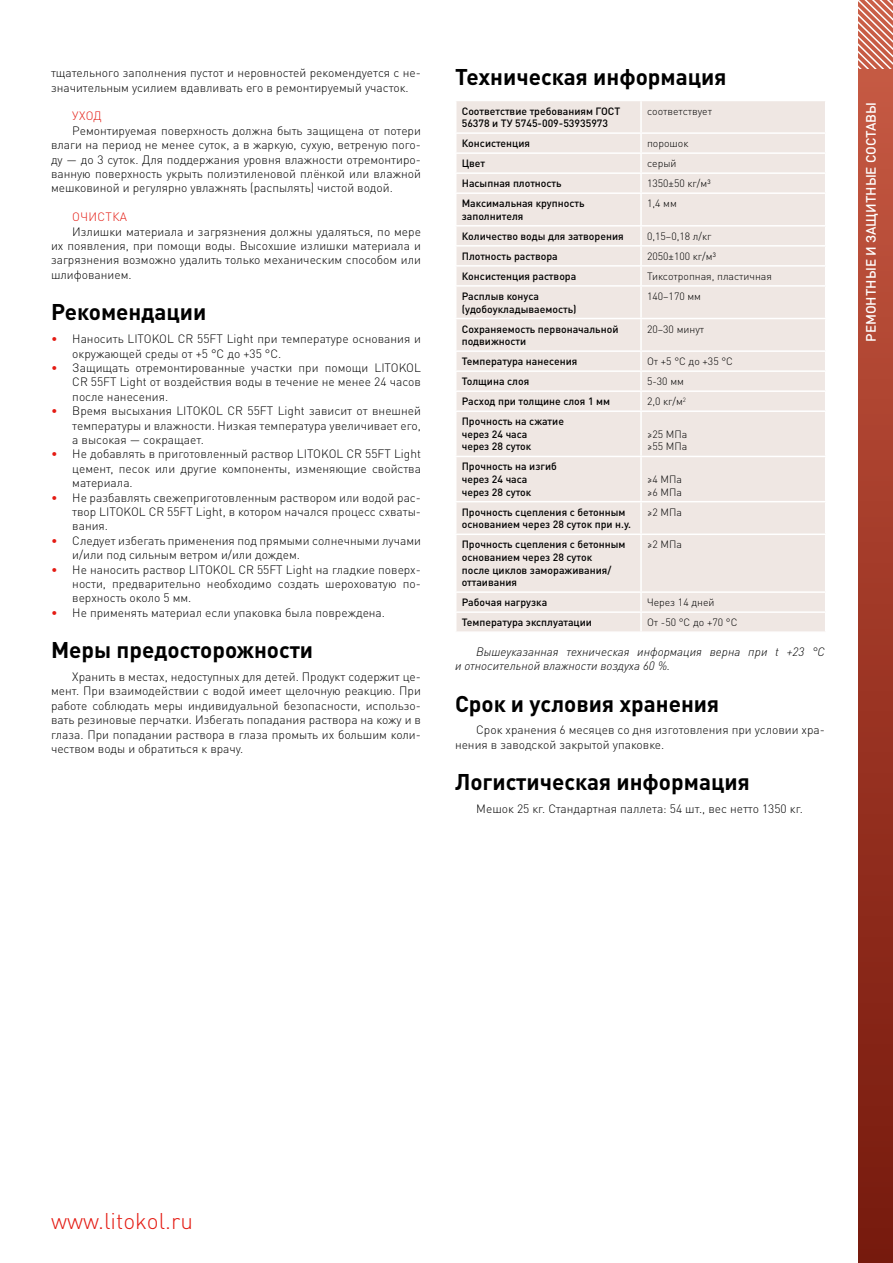
<style>
.page{position:relative;width:893px;height:1263px;background:#fff}
.page>*{position:absolute;margin:0;border:0;box-sizing:border-box;transform-origin:0 0}
.t1{font:700 22.5px "DIN Pro";color:#000}
.t2{font:300 22.5px "DIN Pro";color:#e41b13}
.t3{font:500 13.5px "DIN Pro";color:#fff}
.t4{font:300 12px/14.4px "DIN Pro";color:#000;text-align:justify}
.t5{font:italic 300 12px/14.4px "DIN Pro";color:#000}
.t6{font:300 12px "DIN Pro";letter-spacing:.03em;color:#e41b13}
.t7{font:500 10.5px/12.6px "DIN Pro";color:#000}
.t8{font:300 10.5px/12.6px "DIN Pro";color:#000}
.s1{color:#e41b13}
</style>
<div class="page">
<div style="left:859px;top:0;width:34px;height:1263px;background:linear-gradient(to bottom,#ca5b44,#76180b)"></div>
<div style="left:456px;top:101px;width:369px;height:530px;background:#efe7e3"></div>
<hr style="left:640px;top:101px;width:2px;height:31px;background:#fff">
<hr style="left:455px;top:132px;width:186px;height:2px;background:#fff">
<hr style="left:641px;top:132px;width:185px;height:2px;background:#fff">
<hr style="left:455px;top:152px;width:186px;height:2px;background:#fff">
<hr style="left:641px;top:152px;width:185px;height:2px;background:#fff">
<hr style="left:455px;top:172px;width:186px;height:2px;background:#fff">
<hr style="left:641px;top:172px;width:185px;height:2px;background:#fff">
<svg style="left:640px;top:134px;width:2px;height:58px"></svg>
<hr style="left:455px;top:192px;width:186px;height:2px;background:#fff">
<hr style="left:641px;top:192px;width:185px;height:2px;background:#fff">
<hr style="left:640px;top:194px;width:2px;height:31px;background:#fff">
<hr style="left:455px;top:225px;width:186px;height:2px;background:#fff">
<hr style="left:641px;top:225px;width:185px;height:2px;background:#fff">
<hr style="left:455px;top:245px;width:186px;height:2px;background:#fff">
<hr style="left:641px;top:245px;width:185px;height:2px;background:#fff">
<hr style="left:455px;top:265px;width:186px;height:2px;background:#fff">
<hr style="left:641px;top:265px;width:185px;height:2px;background:#fff">
<svg style="left:640px;top:227px;width:2px;height:58px"></svg>
<hr style="left:455px;top:285px;width:186px;height:2px;background:#fff">
<hr style="left:641px;top:285px;width:185px;height:2px;background:#fff">
<hr style="left:640px;top:287px;width:2px;height:31px;background:#fff">
<hr style="left:455px;top:318px;width:186px;height:1px;background:#fff">
<hr style="left:641px;top:318px;width:185px;height:1px;background:#fff">
<hr style="left:640px;top:319px;width:2px;height:31px;background:#fff">
<hr style="left:455px;top:350px;width:186px;height:2px;background:#fff">
<hr style="left:641px;top:350px;width:185px;height:2px;background:#fff">
<hr style="left:455px;top:370px;width:186px;height:2px;background:#fff">
<hr style="left:641px;top:370px;width:185px;height:2px;background:#fff">
<hr style="left:455px;top:390px;width:186px;height:2px;background:#fff">
<hr style="left:641px;top:390px;width:185px;height:2px;background:#fff">
<svg style="left:640px;top:352px;width:2px;height:58px"></svg>
<hr style="left:455px;top:410px;width:186px;height:2px;background:#fff">
<hr style="left:641px;top:410px;width:185px;height:2px;background:#fff">
<hr style="left:640px;top:412px;width:2px;height:44px;background:#fff">
<hr style="left:455px;top:456px;width:186px;height:1px;background:#fff">
<hr style="left:641px;top:456px;width:185px;height:1px;background:#fff">
<hr style="left:640px;top:457px;width:2px;height:44px;background:#fff">
<hr style="left:455px;top:501px;width:186px;height:1px;background:#fff">
<hr style="left:641px;top:501px;width:185px;height:1px;background:#fff">
<hr style="left:640px;top:502px;width:2px;height:31px;background:#fff">
<hr style="left:455px;top:533px;width:186px;height:2px;background:#fff">
<hr style="left:641px;top:533px;width:185px;height:2px;background:#fff">
<hr style="left:640px;top:535px;width:2px;height:56px;background:#fff">
<hr style="left:455px;top:591px;width:186px;height:2px;background:#fff">
<hr style="left:641px;top:591px;width:185px;height:2px;background:#fff">
<hr style="left:455px;top:611px;width:186px;height:2px;background:#fff">
<hr style="left:641px;top:611px;width:185px;height:2px;background:#fff">
<svg style="left:640px;top:593px;width:2px;height:38px"></svg>
<svg style="left:859px;top:0;width:34px;height:68px;background:#d78a7a"></svg>
<p class="t4" style="left:51px;top:65px;width:371px">тщательного заполнения пустот и неровностей рекомендуется с не&shy;значительным усилием вдавливать его в ремонтируемый участок.</p>
<p class="t6" style="left:72px;top:108px;width:31px">УХОД</p>
<p class="t4" style="left:51px;top:123px;width:371px;text-indent:21px">Ремонтируемая поверхность должна быть защищена от потери влаги на период не менее суток, а в жаркую, сухую, ветреную пого&shy;ду — до 3 суток. Для поддержания уровня влажности отремонтиро&shy;ванную поверхность укрыть полиэтиленовой плёнкой или влажной мешковиной и регулярно увлажнять (распылять) чистой водой.</p>
<p class="t6" style="left:72px;top:209px;width:56px">ОЧИСТКА</p>
<p class="t4" style="left:51px;top:224px;width:371px;text-indent:21px">Излишки материала и загрязнения должны удаляться, по мере их появления, при помощи воды. Высохшие излишки материала и загрязнения возможно удалить только механическим способом или шлифованием.</p>
<h1 class="t1" style="left:51px;top:297px;width:157px">Рекомендации</h1>
<p class="t4" style="left:72px;top:331px;width:350px;text-indent:-21px"><span class="s1">•</span> Наносить LITOKOL CR 55FT Light при температуре основания и окружающей среды от +5 °С до +35 °С.</p>
<p class="t4" style="left:72px;top:360px;width:350px;text-indent:-21px"><span class="s1">•</span> Защищать отремонтированные участки при помощи LITOKOL CR 55FT Light от воздействия воды в течение не менее 24 часов после нанесения.</p>
<p class="t4" style="left:72px;top:403px;width:350px;text-indent:-21px"><span class="s1">•</span> Время высыхания LITOKOL CR 55FT Light зависит от внешней температуры и влажности. Низкая температура увеличивает его, а высокая — сокращает.</p>
<p class="t4" style="left:72px;top:446px;width:350px;text-indent:-21px"><span class="s1">•</span> Не добавлять в приготовленный раствор LITOKOL CR 55FT Light цемент, песок или другие компоненты, изменяющие свойства материала.</p>
<p class="t4" style="left:72px;top:489px;width:350px;text-indent:-21px"><span class="s1">•</span> Не разбавлять свежеприготовленным раствором или водой рас&shy;твор LITOKOL CR 55FT Light, в котором начался процесс схваты&shy;вания.</p>
<p class="t4" style="left:72px;top:533px;width:350px;text-indent:-21px"><span class="s1">•</span> Следует избегать применения под прямыми солнечными лучами и/или под сильным ветром и/или дождем.</p>
<p class="t4" style="left:72px;top:561px;width:350px;text-indent:-21px"><span class="s1">•</span> Не наносить раствор LITOKOL CR 55FT Light на гладкие поверх&shy;ности, предварительно необходимо создать шероховатую по&shy;верхность около 5 мм.</p>
<p class="t4" style="left:51px;top:605px;width:336px"><span class="s1">•</span> Не применять материал если упаковка была повреждена.</p>
<h1 class="t1" style="left:51px;top:635px;width:264px">Меры предосторожности</h1>
<p class="t4" style="left:51px;top:669px;width:371px;text-indent:21px">Хранить в местах, недоступных для детей. Продукт содержит це&shy;мент. При взаимодействии с водой имеет щелочную реакцию. При работе соблюдать меры индивидуальной безопасности, использо&shy;вать резиновые перчатки. Избегать попадания раствора на кожу и в глаза. При попадании раствора в глаза промыть их большим коли&shy;чеством воды и обратиться к врачу.</p>
<h1 class="t1" style="left:455px;top:62px;width:273px">Техническая информация</h1>
<p class="t7" style="left:462px;top:104px;width:160px">Соответствие требованиям ГОСТ<br>56378 и ТУ 5745-009-53935973</p>
<p class="t8" style="left:647px;top:104px;width:66px">соответствует</p>
<p class="t7" style="left:462px;top:137px;width:70px">Консистенция</p>
<p class="t8" style="left:647px;top:137px;width:43px">порошок</p>
<p class="t7" style="left:462px;top:157px;width:25px">Цвет</p>
<p class="t8" style="left:647px;top:157px;width:31px">серый</p>
<p class="t7" style="left:462px;top:177px;width:101px">Насыпная плотность</p>
<p class="t8" style="left:647px;top:177px;width:65px">1350±50 кг/м³</p>
<p class="t7" style="left:462px;top:197px;width:124px">Максимальная крупность заполнителя</p>
<p class="t8" style="left:647px;top:197px;width:31px">1,4 мм</p>
<p class="t7" style="left:462px;top:229px;width:163px">Количество воды для затворения</p>
<p class="t8" style="left:647px;top:229px;width:66px">0,15–0,18 л/кг</p>
<p class="t7" style="left:462px;top:249px;width:98px">Плотность раствора</p>
<p class="t8" style="left:647px;top:249px;width:71px">2050±100 кг/м³</p>
<p class="t7" style="left:462px;top:269px;width:116px">Консистенция раствора</p>
<p class="t8" style="left:647px;top:269px;width:126px">Тиксотропная, пластичная</p>
<p class="t7" style="left:462px;top:289px;width:116px">Расплыв конуса (удобоукладываемость)</p>
<p class="t8" style="left:647px;top:289px;width:56px">140–170 мм</p>
<p class="t7" style="left:462px;top:322px;width:158px">Сохраняемость первоначальной подвижности</p>
<p class="t8" style="left:647px;top:322px;width:59px">20–30 минут</p>
<p class="t7" style="left:462px;top:355px;width:117px">Температура нанесения</p>
<p class="t8" style="left:647px;top:355px;width:87px">От +5 °C до +35 °С</p>
<p class="t7" style="left:462px;top:375px;width:69px">Толщина слоя</p>
<p class="t8" style="left:647px;top:375px;width:38px">5-30 мм</p>
<p class="t7" style="left:462px;top:395px;width:150px">Расход при толщине слоя 1 мм</p>
<p class="t8" style="left:647px;top:395px;width:41px">2,0 кг/м<sup>2</sup></p>
<p class="t7" style="left:462px;top:415px;width:104px">Прочность на сжатие через 24 часа<br>через 28 суток</p>
<p class="t8" style="left:647px;top:427px;width:42px">≥25 МПа ≥55 МПа</p>
<p class="t7" style="left:462px;top:460px;width:97px">Прочность на изгиб через 24 часа через 28 суток</p>
<p class="t8" style="left:647px;top:472px;width:36px">≥4 МПа ≥6 МПа</p>
<p class="t7" style="left:462px;top:505px;width:171px">Прочность сцепления с бетонным основанием через 28 суток при н.у.</p>
<p class="t8" style="left:647px;top:505px;width:36px">≥2 МПа</p>
<p class="t7" style="left:462px;top:538px;width:165px">Прочность сцепления с бетонным основанием через 28 суток<br>после циклов замораживания/ оттаивания</p>
<p class="t8" style="left:647px;top:538px;width:36px">≥2 МПа</p>
<p class="t7" style="left:462px;top:596px;width:87px">Рабочая нагрузка</p>
<p class="t8" style="left:647px;top:596px;width:69px">Через 14 дней</p>
<p class="t7" style="left:462px;top:616px;width:132px">Температура эксплуатации</p>
<p class="t8" style="left:647px;top:616px;width:92px">От -50 °С до +70 °С</p>
<p class="t5" style="left:455px;top:643px;width:371px;text-indent:21px">Вышеуказанная техническая информация верна при t +23 °C и относительной влажности воздуха 60 %.</p>
<h1 class="t1" style="left:455px;top:688px;width:266px">Срок и условия хранения</h1>
<p class="t4" style="left:455px;top:722px;width:371px;text-indent:21px">Срок хранения 6 месяцев со дня изготовления при условии хра&shy;нения в заводской закрытой упаковке.</p>
<h1 class="t1" style="left:455px;top:767px;width:296px">Логистическая информация</h1>
<p class="t4" style="left:476px;top:801px;width:328px">Мешок 25 кг. Стандартная паллета: 54 шт., вес нетто 1350 кг.</p>
<p class="t3" style="left:862px;top:342px;width:242px;rotate:-90deg">РЕМОНТНЫЕ И ЗАЩИТНЫЕ СОСТАВЫ</p>
<h1 class="t2" style="left:51px;top:1205px;width:143px">www.litokol.ru</h1>
</div>
